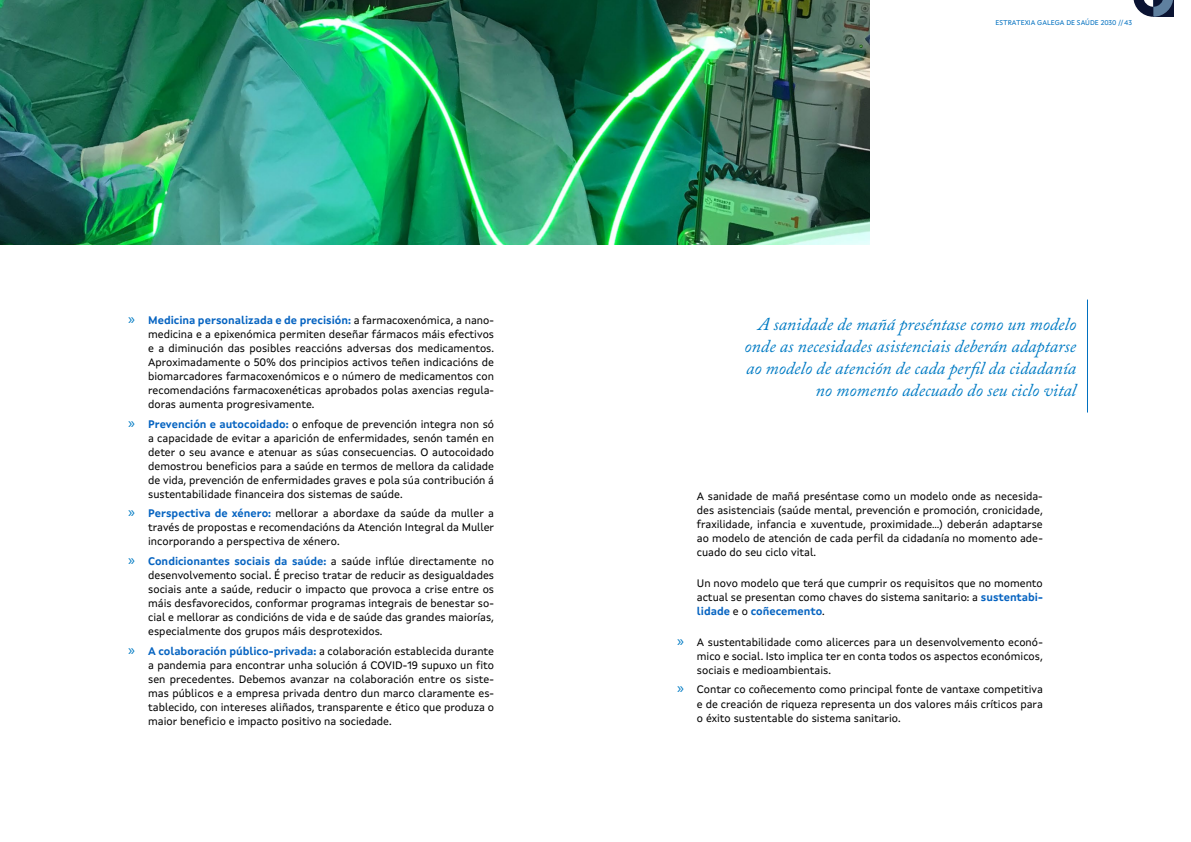
<style>
.page{position:relative;width:1191px;height:842px;background:#fff}
.page>*{position:absolute;margin:0;border:0;box-sizing:border-box;transform-origin:0 0}
.t1{font:italic 18px/22px "Adobe Caslon Pro";color:#007bc4;text-align:right}
.t2{font:11px/14px "Xunta Sans";color:#000;text-align:justify}
.t3{font:7px "Xunta Sans";color:#0070c0}
.s1{font-family:"Myriad Pro";font-size:15.4px;color:#007bc4}
.s2{font-weight:700;color:#0563c1}
</style>
<div class="page">
<svg style="left:1133px;top:0;width:40px;height:17px"></svg>
<hr style="left:1087px;top:300px;width:1px;height:112px;background:#0070c0">
<img style="left:0;top:0;width:870px;height:244px">
<p class="t2" style="left:148px;top:313px;width:347px;text-indent:-20px"><span class="s1">»</span> <span class="s2">Medicina personalizada e de precisión:</span> a farmacoxenómica, a nano&shy;medicina e a epixenómica permiten deseñar fármacos máis efectivos e a diminución das posibles reaccións adversas dos medicamentos.<br>Aproximadamente o 50% dos principios activos teñen indicacións de biomarcadores farmacoxenómicos e o número de medicamentos con recomendacións farmacoxenéticas aprobados polas axencias regula&shy;doras aumenta progresivamente.</p>
<p class="t2" style="left:148px;top:417px;width:347px;text-indent:-20px"><span class="s1">»</span> <span class="s2">Prevención e autocoidado:</span> o enfoque de prevención integra non só a capacidade de evitar a aparición de enfermidades, senón tamén en deter o seu avance e atenuar as súas consecuencias. O autocoidado demostrou beneficios para a saúde en termos de mellora da calidade de vida, prevención de enfermidades graves e pola súa contribución á sustentabilidade financeira dos sistemas de saúde.</p>
<p class="t2" style="left:148px;top:506px;width:347px;text-indent:-20px"><span class="s1">»</span> <span class="s2">Perspectiva de xénero:</span> mellorar a abordaxe da saúde da muller a través de propostas e recomendacións da Atención Integral da Muller incorporando a perspectiva de xénero.</p>
<p class="t2" style="left:148px;top:554px;width:347px;text-indent:-20px"><span class="s1">»</span> <span class="s2">Condicionantes sociais da saúde:</span> a saúde inflúe directamente no desenvolvemento social. É preciso tratar de reducir as desigualdades sociais ante a saúde, reducir o impacto que provoca a crise entre os máis desfavorecidos, conformar programas integrais de benestar so&shy;cial e mellorar as condicións de vida e de saúde das grandes maiorías, especialmente dos grupos máis desprotexidos.</p>
<p class="t2" style="left:148px;top:644px;width:347px;text-indent:-20px"><span class="s1">»</span> <span class="s2">A colaboración público-privada:</span> a colaboración establecida durante a pandemia para encontrar unha solución á COVID-19 supuxo un fito sen precedentes. Debemos avanzar na colaboración entre os siste&shy;mas públicos e a empresa privada dentro dun marco claramente es&shy;tablecido, con intereses aliñados, transparente e ético que produza o maior beneficio e impacto positivo na sociedade.</p>
<p class="t3" style="left:995px;top:19px;width:138px">ESTRATEXIA GALEGA DE SAÚDE 2030 //43</p>
<h1 class="t1" style="left:744px;top:313px;width:333px">A sanidade de mañá preséntase como un modelo onde as necesidades asistenciais deberán adaptarse ao modelo de atención de cada perfil da cidadanía no momento adecuado do seu ciclo vital</h1>
<p class="t2" style="left:697px;top:489px;width:347px">A sanidade de mañá preséntase como un modelo onde as necesida&shy;des asistenciais (saúde mental, prevención e promoción, cronicidade, fraxilidade, infancia e xuventude, proximidade…) deberán adaptarse ao modelo de atención de cada perfil da cidadanía no momento ade&shy;cuado do seu ciclo vital.</p>
<p class="t2" style="left:697px;top:576px;width:347px">Un novo modelo que terá que cumprir os requisitos que no momento actual se presentan como chaves do sistema sanitario: a <span class="s2">sustentabi&shy;lidade</span> e o <span class="s2">coñecemento</span>.</p>
<p class="t2" style="left:697px;top:635px;width:347px;text-indent:-20px"><span class="s1">»</span> A sustentabilidade como alicerces para un desenvolvemento econó&shy;mico e social. Isto implica ter en conta todos os aspectos económicos, sociais e medioambientais.</p>
<p class="t2" style="left:697px;top:682px;width:347px;text-indent:-20px"><span class="s1">»</span> Contar co coñecemento como principal fonte de vantaxe competitiva e de creación de riqueza representa un dos valores máis críticos para o éxito sustentable do sistema sanitario.</p>
</div>
